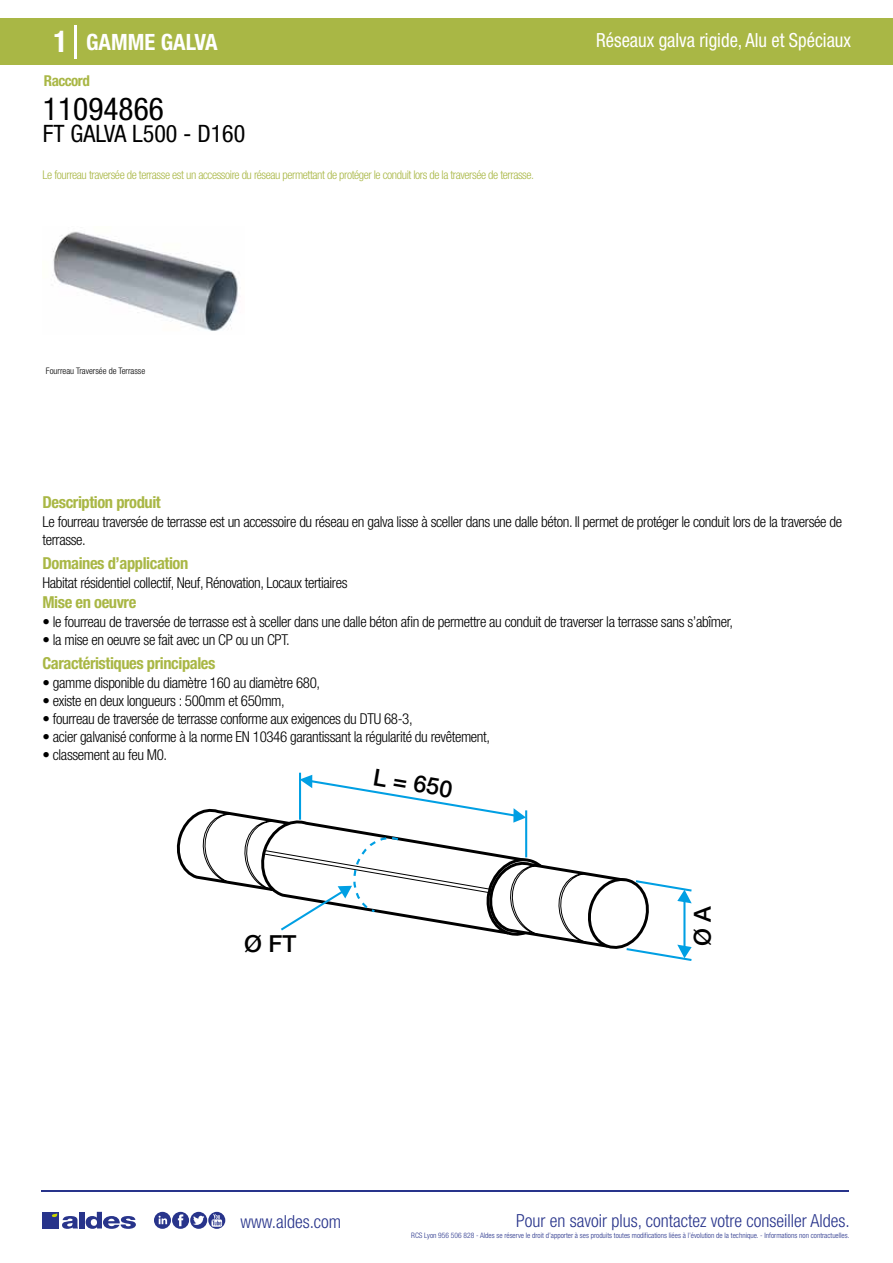
<style>
.page{position:relative;width:893px;height:1263px;background:#fff}
.page>*{position:absolute;margin:0;border:0;box-sizing:border-box;transform-origin:0 0}
.t1{font:condensed 31.5px "Helvetica Neue LT Std";color:#000}
.t2{font:condensed 24px "Helvetica Neue LT Std";color:#000}
.t3{font:500 23.55px "Helvetica Neue";color:#000}
.t4{font:700 condensed 22.5px "Helvetica Neue LT Std";color:#fff}
.t5{font:condensed 19.5px "Helvetica Neue LT Std";color:#fff;scale:.95 1}
.t6{font:300 condensed 18px "Helvetica Neue";color:#28348b}
.t7{font:700 condensed 16.5px "Helvetica Neue LT Std";letter-spacing:-.025em;color:#a9b745}
.t8{font:300 condensed 15px/18px "Helvetica Neue LT Std";letter-spacing:-.025em;color:#000}
.t9{font:700 condensed 15px "Helvetica Neue LT Std";letter-spacing:-.035em;color:#a9b745}
.t10{font:300 condensed 12px "Helvetica Neue LT Std";letter-spacing:-.035em;color:#a9b745}
.t11{font:300 condensed 9px "Helvetica Neue";color:#000}
.t12{font:300 condensed 7.5px "Helvetica Neue";color:#28348b}
.s1{font-size:30px}
</style>
<div class="page">
<div style="left:0;top:18px;width:893px;height:46px;background:#a9b745"></div>
<hr style="left:74px;top:25px;width:2px;height:33px;background:#fff">
<svg style="left:52px;top:231px;width:186px;height:100px"></svg>
<hr style="left:299px;top:773px;width:2px;height:47px;background:#009fe3">
<svg style="left:177px;top:775px;width:515px;height:186px"></svg>
<hr style="left:41px;top:1190px;width:808px;height:1px;background:#28348b">
<svg style="left:154px;top:1212px;width:71px;height:17px"></svg>
<div style="left:42px;top:1212px;width:17px;height:16px;background:#28348b"></div>
<div style="left:79px;top:1212px;width:5px;height:16px;background:#28348b"></div>
<svg style="left:86px;top:1212px;width:50px;height:17px"></svg>
<svg style="left:52px;top:1213px;width:26px;height:16px"></svg>
<h3 class="t4" style="left:54px;top:28px;width:166px"><span class="s1">1</span> GAMME GALVA</h3>
<h3 class="t5" style="left:596px;top:29px;width:270px">Réseaux galva rigide, Alu et Spéciaux</h3>
<p class="t9" style="left:44px;top:71px;width:47px">Raccord</p>
<h1 class="t1" style="left:43px;top:91px;width:122px">11094866</h1>
<h2 class="t2" style="left:43px;top:120px;width:204px">FT GALVA L500 - D160</h2>
<p class="t10" style="left:43px;top:167px;width:493px">Le fourreau traversée de terrasse est un accessoire du réseau permettant de protéger le conduit lors de la traversée de terrasse.</p>
<p class="t11" style="left:46px;top:365px;width:101px">Fourreau Traversée de Terrasse</p>
<p class="t7" style="left:43px;top:492px;width:120px">Description produit</p>
<p class="t8" style="left:43px;top:513px;width:801px">Le fourreau traversée de terrasse est un accessoire du réseau en galva lisse à sceller dans une dalle béton. Il permet de protéger le conduit lors de la traversée de terrasse.</p>
<p class="t8" style="left:43px;top:573px;width:307px">Habitat résidentiel collectif, Neuf, Rénovation, Locaux tertiaires</p>
<p class="t8" style="left:43px;top:613px;width:692px">• le fourreau de traversée de terrasse est à sceller dans une dalle béton afin de permettre au conduit de traverser la terrasse sans s’abîmer,</p>
<p class="t8" style="left:43px;top:631px;width:249px">• la mise en oeuvre se fait avec un CP ou un CPT.</p>
<p class="t7" style="left:43px;top:553px;width:147px">Domaines d’application</p>
<p class="t7" style="left:43px;top:592px;width:95px">Mise en oeuvre</p>
<p class="t7" style="left:43px;top:653px;width:174px">Caractéristiques principales</p>
<p class="t8" style="left:43px;top:674px;width:279px">• gamme disponible du diamètre 160 au diamètre 680,</p>
<p class="t8" style="left:43px;top:692px;width:244px">• existe en deux longueurs : 500mm et 650mm,</p>
<p class="t8" style="left:43px;top:710px;width:372px">• fourreau de traversée de terrasse conforme aux exigences du DTU 68-3,</p>
<p class="t8" style="left:43px;top:728px;width:449px">• acier galvanisé conforme à la norme EN 10346 garantissant la régularité du revêtement,</p>
<p class="t8" style="left:43px;top:746px;width:126px">• classement au feu M0.</p>
<h3 class="t3" style="left:376px;top:763px;width:81px;rotate:9deg">L = 650</h3>
<h3 class="t3" style="left:244px;top:929px;width:54px">Ø FT</h3>
<h3 class="t3" style="left:688px;top:946px;width:42px;rotate:-90deg">Ø A</h3>
<p class="t6" style="left:240px;top:1211px;width:102px">www.aldes.com</p>
<p class="t6" style="left:516px;top:1211px;width:335px">Pour en savoir plus, contactez votre conseiller Aldes.</p>
<p class="t12" style="left:411px;top:1230px;width:440px">RCS Lyon 956 506 828 - Aldes se réserve le droit d’apporter à ses produits toutes modifications liées à l’évolution de la technique. - Informations non contractuelles.</p>
</div>
